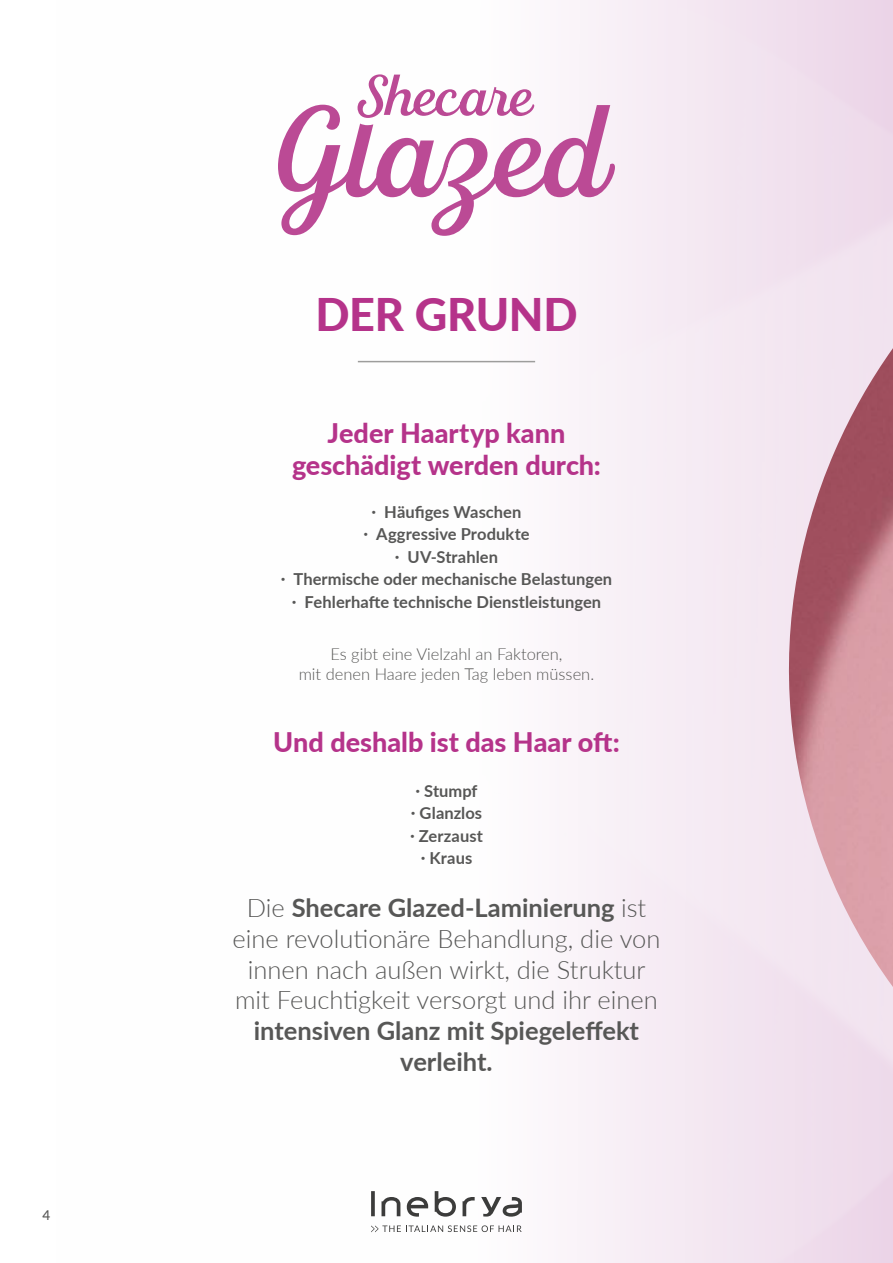
<style>
.page{position:relative;width:893px;height:1263px;background:#fff}
.page>*{position:absolute;margin:0;border:0;box-sizing:border-box;transform-origin:0 0}
.t1{font:800 45px "Lato";letter-spacing:-.005em;color:#b5338a}
.t2{font:800 27px/32.4px "Lato";color:#b5338a;text-align:center}
.t3{font:300 25.5px/30.6px "Lato";color:#575756;text-align:center}
.t4{font:700 25.5px/30.6px "Lato";color:#575756;text-align:center}
.t5{font:700 16.5px/22.5px "Lato";letter-spacing:.005em;color:#575756;text-align:center}
.t6{font:300 16.5px/19.8px "Lato";color:#575756;text-align:center}
.t7{font:500 13.5px "Lato";color:#575756}
.s1{font-weight:700}
</style>
<div class="page">
<img style="left:776px;top:348px;width:117px;height:639px">
<svg style="left:371px;top:1191px;width:151px;height:26px"></svg>
<svg style="left:371px;top:1225px;width:151px;height:7px"></svg>
<hr style="left:358px;top:361px;width:177px;height:1px;background:#9d9d9c">
<svg style="left:278px;top:74px;width:337px;height:162px"></svg>
<p class="t7" style="left:43px;top:1206px;width:9px">4</p>
<h1 class="t1" style="left:315px;top:281px;width:264px">DER GRUND</h1>
<h2 class="t2" style="left:292px;top:416px;width:310px">Jeder Haartyp kann geschädigt werden durch:</h2>
<p class="t5" style="left:281px;top:500px;width:333px">· Häufiges Waschen<br>· Aggressive Produkte<br>· UV-Strahlen<br>· Thermische oder mechanische Belastungen · Fehlerhafte technische Dienstleistungen</p>
<p class="t6" style="left:299px;top:644px;width:297px">Es gibt eine Vielzahl an Faktoren,<br>mit denen Haare jeden Tag leben müssen.</p>
<h2 class="t2" style="left:273px;top:725px;width:348px">Und deshalb ist das Haar oft:</h2>
<p class="t5" style="left:410px;top:779px;width:74px">· Stumpf<br>· Glanzlos · Zerzaust · Kraus</p>
<h3 class="t3" style="left:233px;top:892px;width:429px">Die <span class="s1">Shecare Glazed-Laminierung</span> ist eine revolutionäre Behandlung, die von innen nach außen wirkt, die Struktur mit Feuchtigkeit versorgt und ihr einen</h3>
<h3 class="t4" style="left:254px;top:1014px;width:387px">intensiven Glanz mit Spiegeleffekt verleiht.</h3>
</div>
